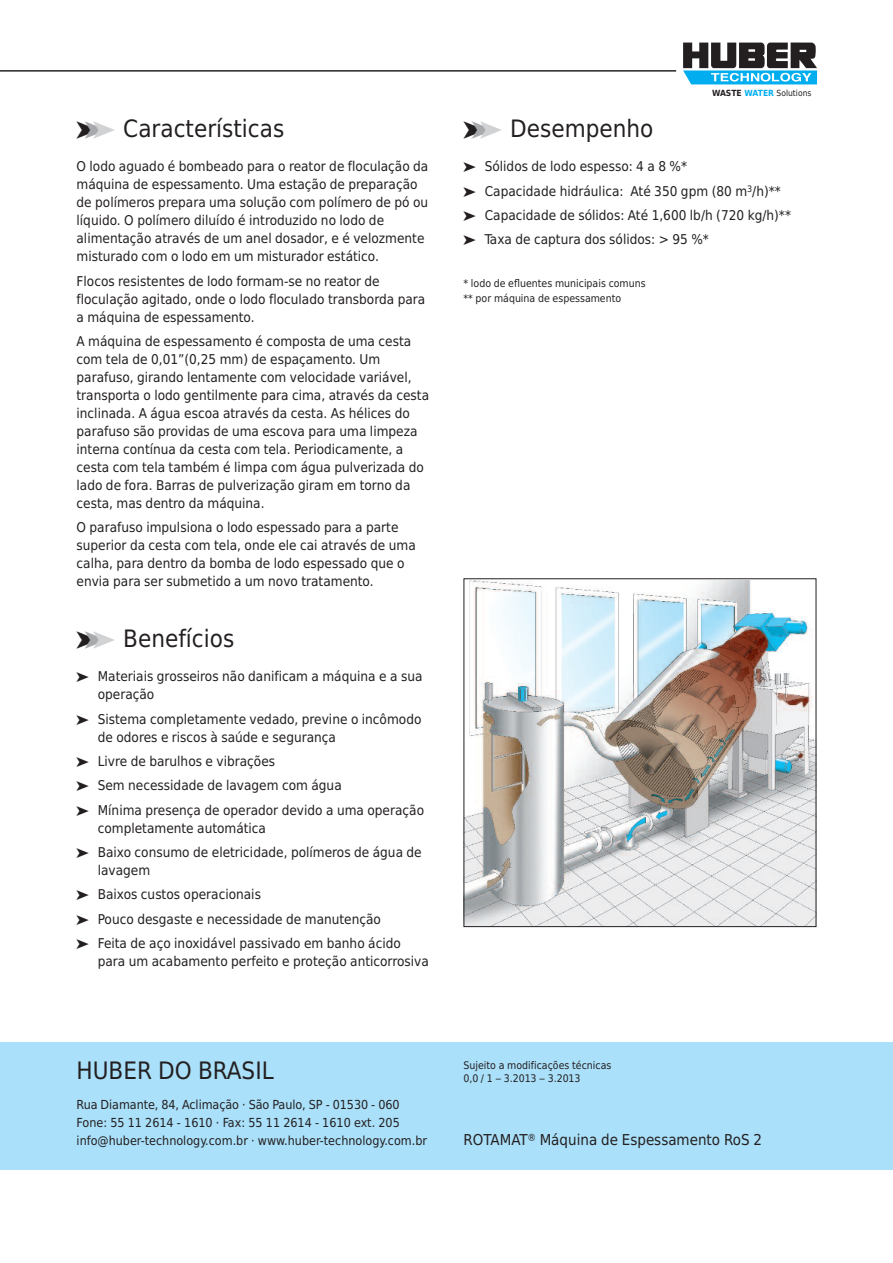
<style>
.page{position:relative;width:893px;height:1263px;background:#fff}
.page>*{position:absolute;margin:0;border:0;box-sizing:border-box;transform-origin:0 0}
.t1{font:24px "Huber Tec";color:#231f20}
.t2{font:15px "Huber Tec";color:#231f20}
.t3{font:13.5px/18px "Huber Tec";color:#231f20}
.t4{font:12.45px/18px "Huber Tec";color:#231f20}
.t5{font:10.5px/13.5px "Huber Tec";color:#231f20}
.t6{font:8.55px "Huber Tec";color:#231f20}
.s1{color:#a8a9ad}
.s2{color:#d1d2d4}
.s3{font-weight:700}
.s4{font-weight:700;color:#00aeef}
</style>
<div class="page">
<svg style="left:683px;top:43px;width:134px;height:41px"></svg>
<hr style="left:0;top:71px;width:676px;height:1px;background:#231f20">
<div style="left:0;top:1042px;width:893px;height:127px;background:#aae0f9"></div>
<img style="left:465px;top:580px;width:349px;height:345px">
<div style="left:463px;top:578px;width:353px;height:349px;border:1px solid #231f20"></div>
<h1 class="t1" style="left:77px;top:115px;width:209px">➤<span class="s1">➤</span><span class="s2">➤</span> Características</h1>
<p class="t3" style="left:77px;top:158px;width:353px">O lodo aguado é bombeado para o reator de floculação da máquina de espessamento. Uma estação de preparação de polímeros prepara uma solução com polímero de pó ou líquido. O polímero diluído é introduzido no lodo de alimentação através de um anel dosador, e é velozmente misturado com o lodo em um misturador estático.</p>
<p class="t3" style="left:77px;top:272px;width:350px">Flocos resistentes de lodo formam-se no reator de floculação agitado, onde o lodo floculado transborda para a máquina de espessamento.</p>
<p class="t3" style="left:77px;top:332px;width:354px">A máquina de espessamento é composta de uma cesta com tela de 0,01”(0,25 mm) de espaçamento. Um parafuso, girando lentamente com velocidade variável, transporta o lodo gentilmente para cima, através da cesta inclinada. A água escoa através da cesta. As hélices do parafuso são providas de uma escova para uma limpeza interna contínua da cesta com tela. Periodicamente, a cesta com tela também é limpa com água pulverizada do lado de fora. Barras de pulverização giram em torno da cesta, mas dentro da máquina.</p>
<p class="t3" style="left:77px;top:519px;width:341px">O parafuso impulsiona o lodo espessado para a parte superior da cesta com tela, onde ele cai através de uma calha, para dentro da bomba de lodo espessado que o envia para ser submetido a um novo tratamento.</p>
<h1 class="t1" style="left:77px;top:625px;width:159px">➤<span class="s1">➤</span><span class="s2">➤</span> Benefícios</h1>
<p class="t3" style="left:98px;top:667px;width:326px;text-indent:-21px">➤ Materiais grosseiros não danificam a máquina e a sua operação</p>
<p class="t3" style="left:98px;top:710px;width:325px;text-indent:-21px">➤ Sistema completamente vedado, previne o incômodo de odores e riscos à saúde e segurança</p>
<p class="t3" style="left:77px;top:749px;width:349px;line-height:24.5px">➤ Livre de barulhos e vibrações<br>➤ Sem necessidade de lavagem com água<br>➤ Mínima presença de operador devido a uma operação</p>
<p class="t3" style="left:77px;top:816px;width:347px;line-height:24.5px;text-indent:21px">completamente automática<br>➤ Baixo consumo de eletricidade, polímeros de água de</p>
<p class="t3" style="left:77px;top:858px;width:326px;line-height:24.5px;text-indent:21px">lavagem<br>➤ Baixos custos operacionais<br>➤ Pouco desgaste e necessidade de manutenção<br>➤ Feita de aço inoxidável passivado em banho ácido</p>
<p class="t3" style="left:98px;top:952px;width:333px">para um acabamento perfeito e proteção anticorrosiva</p>
<p class="t6" style="left:712px;top:86px;width:101px"><span class="s3">WASTE</span> <span class="s4">WATER</span> Solutions</p>
<h1 class="t1" style="left:463px;top:115px;width:191px">➤<span class="s1">➤</span><span class="s2">➤</span> Desempenho</h1>
<p class="t3" style="left:463px;top:154px;width:329px;line-height:24.5px">➤ Sólidos de lodo espesso: 4 a 8 %*<br>➤ Capacidade hidráulica: Até 350 gpm (80 m<sup>3</sup>/h)** ➤ Capacidade de sólidos: Até 1,600 lb/h (720 kg/h)** ➤ Taxa de captura dos sólidos: &gt; 95 %*</p>
<p class="t5" style="left:463px;top:276px;width:184px;line-height:15.1px">* lodo de efluentes municipais comuns ** por máquina de espessamento</p>
<h1 class="t1" style="left:77px;top:1057px;width:199px">HUBER DO BRASIL</h1>
<p class="t4" style="left:77px;top:1096px;width:352px">Rua Diamante, 84, Aclimação · São Paulo, SP - 01530 - 060<br>Fone: 55 11 2614 - 1610 · Fax: 55 11 2614 - 1610 ext. 205 info@huber-technology.com.br · www.huber-technology.com.br</p>
<p class="t5" style="left:463px;top:1058px;width:149px">Sujeito a modificações técnicas<br>0,0 / 1 – 3.2013 – 3.2013</p>
<p class="t2" style="left:463px;top:1131px;width:300px">ROTAMAT® Máquina de Espessamento RoS 2</p>
</div>
